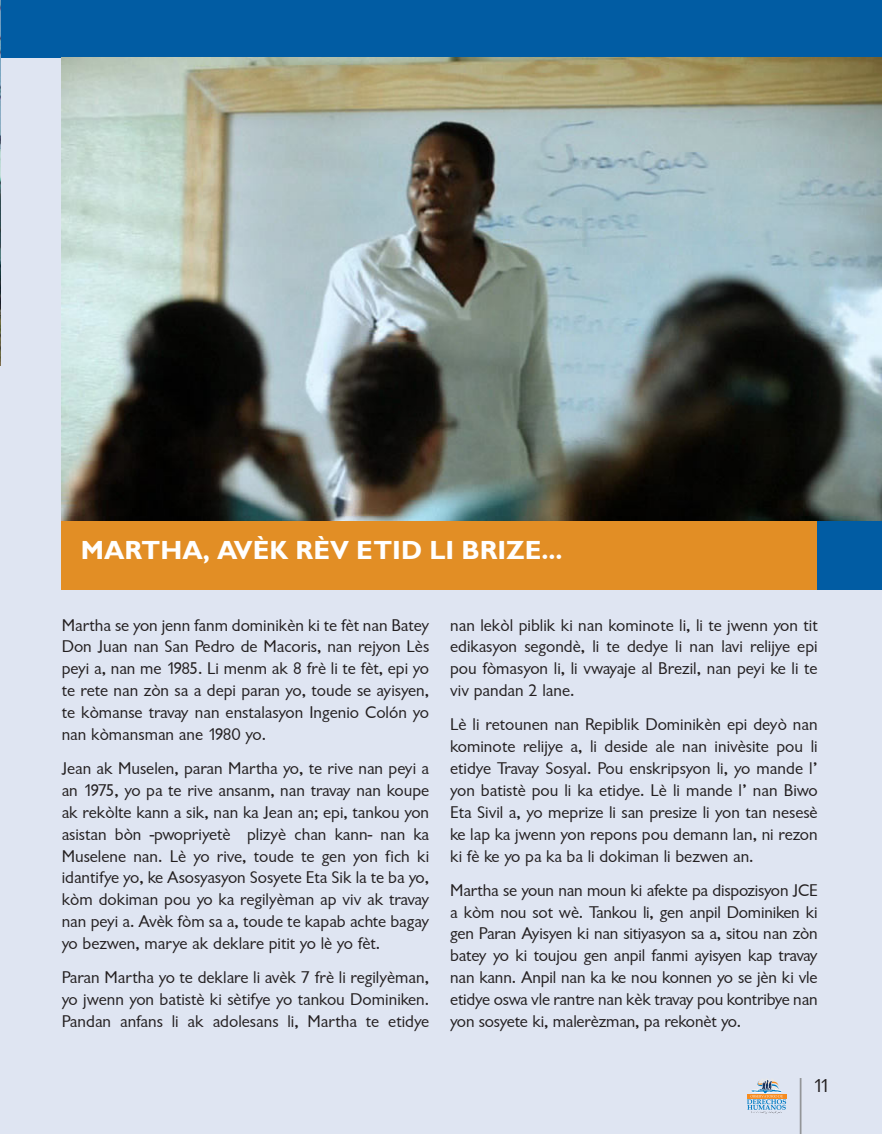
<style>
.page{position:relative;width:882px;height:1134px;background:#fff}
.page>*{position:absolute;margin:0;border:0;box-sizing:border-box;transform-origin:0 0}
.t1{font:26.25px "Garrison Sans BOLD";color:#fff}
.t2{font:19.25px "Garrison Sans";color:#231f20}
.t3{font:17.5px/21.9px "Garrison Sans";color:#231f20;text-align:justify}
</style>
<div class="page">
<div style="left:0;top:24px;width:882px;height:1110px;background:#dfe5f2"></div>
<hr style="left:800px;top:1078px;width:2px;height:56px;background:#939598">
<svg style="left:747px;top:1080px;width:39px;height:34px"></svg>
<div style="left:0;top:0;width:882px;height:58px;background:#015ca3"></div>
<img style="left:0;top:0;width:1px;height:365px">
<div style="left:62px;top:502px;width:820px;height:88px;background:#e28e25"></div>
<div style="left:818px;top:502px;width:64px;height:88px;background:#015ca3"></div>
<img style="left:62px;top:58px;width:820px;height:463px">
<h1 class="t1" style="left:81px;top:541px;width:483px">MARTHA, AVÈK RÈV ETID LI BRIZE...</h1>
<p class="t3" style="left:62px;top:614px;width:369px">Martha se yon jenn fanm dominikèn ki te fèt nan Batey Don Juan nan San Pedro de Macoris, nan rejyon Lès peyi a, nan me 1985. Li menm ak 8 frè li te fèt, epi yo te rete nan zòn sa a depi paran yo, toude se ayisyen, te kòmanse travay nan enstalasyon Ingenio Colón yo nan kòmansman ane 1980 yo.</p>
<p class="t3" style="left:62px;top:758px;width:369px">Jean ak Muselen, paran Martha yo, te rive nan peyi a an 1975, yo pa te rive ansanm, nan travay nan koupe ak rekòlte kann a sik, nan ka Jean an; epi, tankou yon asistan bòn -pwopriyetè plizyè chan kann- nan ka Muselene nan. Lè yo rive, toude te gen yon fich ki idantifye yo, ke Asosyasyon Sosyete Eta Sik la te ba yo, kòm dokiman pou yo ka regilyèman ap viv ak travay nan peyi a. Avèk fòm sa a, toude te kapab achte bagay yo bezwen, marye ak deklare pitit yo lè yo fèt.</p>
<p class="t3" style="left:62px;top:967px;width:369px">Paran Martha yo te deklare li avèk 7 frè li regilyèman, yo jwenn yon batistè ki sètifye yo tankou Dominiken.<br>Pandan anfans li ak adolesans li, Martha te etidye</p>
<p class="t3" style="left:450px;top:614px;width:369px">nan lekòl piblik ki nan kominote li, li te jwenn yon tit edikasyon segondè, li te dedye li nan lavi relijye epi pou fòmasyon li, li vwayaje al Brezil, nan peyi ke li te viv pandan 2 lane.</p>
<p class="t3" style="left:450px;top:714px;width:369px">Lè li retounen nan Repiblik Dominikèn epi deyò nan kominote relijye a, li deside ale nan inivèsite pou li etidye Travay Sosyal. Pou enskripsyon li, yo mande l’ yon batistè pou li ka etidye. Lè li mande l’ nan Biwo Eta Sivil a, yo meprize li san presize li yon tan nesesè ke lap ka jwenn yon repons pou demann lan, ni rezon ki fè ke yo pa ka ba li dokiman li bezwen an.</p>
<p class="t3" style="left:450px;top:879px;width:369px">Martha se youn nan moun ki afekte pa dispozisyon JCE a kòm nou sot wè. Tankou li, gen anpil Dominiken ki gen Paran Ayisyen ki nan sitiyasyon sa a, sitou nan zòn batey yo ki toujou gen anpil fanmi ayisyen kap travay nan kann. Anpil nan ka ke nou konnen yo se jèn ki vle etidye oswa vle rantre nan kèk travay pou kontribye nan yon sosyete ki, malerèzman, pa rekonèt yo.</p>
<p class="t2" style="left:813px;top:1079px;width:18px">11</p>
</div>
